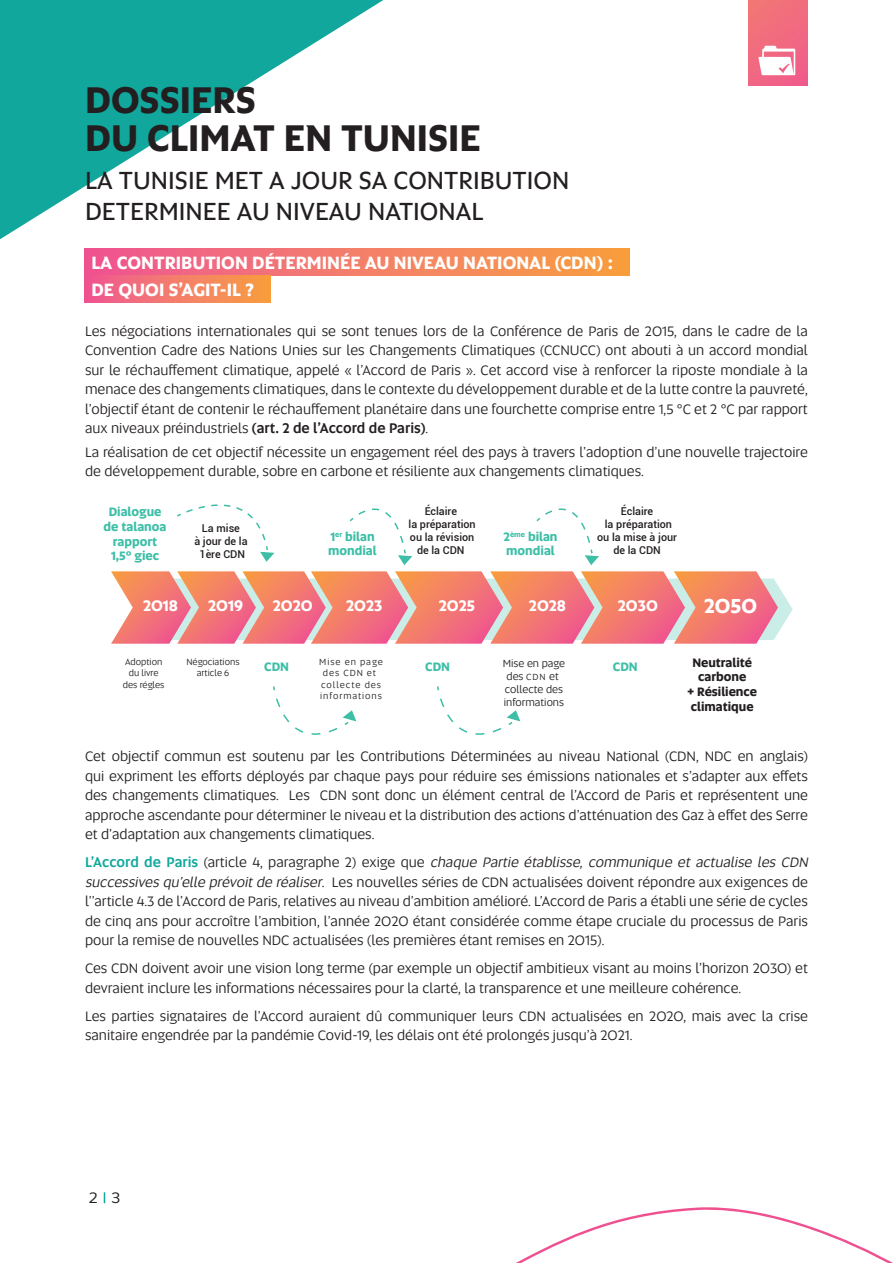
<style>
.page{position:relative;width:893px;height:1263px;background:#fff}
.page>*{position:absolute;margin:0;border:0;box-sizing:border-box;transform-origin:0 0}
.t1{font:700 37.5px "Altis";color:#231f20}
.t2{font:25.5px/30.6px "Altis";color:#231f20}
.t3{font:700 20.4px "Altis";color:#fff}
.t4{font:700 18px "Altis";color:#fff}
.t5{font:700 15.45px "Altis";color:#fff}
.t6{font:500 15px "Ko Ho";color:#231f20}
.t7{font:14.25px/19.5px "Altis";color:#231f20}
.t8{font:700 12.3px/14.9px "Altis";color:#3cbea7}
.t9{font:700 12.3px/14.9px "Altis";color:#231f20;text-align:center}
.t10{font:500 10.8px/12.9px "Roboto";color:#231f20;text-align:center}
.t11{font:10.8px/12.9px "Altis";color:#231f20}
.t12{font:9.3px/11.1px "Altis";color:#231f20;text-align:center}
.t13{font:9.3px/11.1px "Altis";letter-spacing:.1em;color:#231f20}
.s1{font-weight:500}
.s2{font-size:9.3px}
.s3{font-weight:500;color:#12a79d}
.s4{font-style:italic}
</style>
<div class="page">
<svg style="left:0;top:0;width:416px;height:252px"></svg>
<svg style="left:516px;top:1207px;width:374px;height:56px"></svg>
<div style="left:748px;top:0;width:60px;height:85px;background:linear-gradient(to right,#f1717a,#f16584)"></div>
<div style="left:85px;top:249px;width:544px;height:27px;background:linear-gradient(to right,#ef5794,#f8a140)"></div>
<div style="left:85px;top:276px;width:185px;height:27px;background:linear-gradient(to right,#ef5794,#f8a041)"></div>
<svg style="left:758px;top:46px;width:37px;height:29px"></svg>
<svg style="left:111px;top:571px;width:682px;height:73px;background:#ef8a82"></svg>
<svg style="left:273px;top:686px;width:83px;height:49px"></svg>
<svg style="left:177px;top:504px;width:97px;height:58px"></svg>
<svg style="left:349px;top:508px;width:63px;height:57px"></svg>
<svg style="left:536px;top:508px;width:63px;height:57px"></svg>
<svg style="left:437px;top:686px;width:83px;height:49px"></svg>
<p class="t1" style="left:85px;top:72px;width:172px">DOSSIERS</p>
<p class="t1" style="left:85px;top:110px;width:397px">DU CLIMAT EN TUNISIE</p>
<p class="t2" style="left:85px;top:164px;width:486px">LA TUNISIE MET A JOUR SA CONTRIBUTION<br>DETERMINEE AU NIVEAU NATIONAL</p>
<p class="t4" style="left:91px;top:249px;width:523px">LA CONTRIBUTION DÉTERMINÉE AU NIVEAU NATIONAL (CDN) :</p>
<p class="t4" style="left:91px;top:276px;width:164px">DE QUOI S’AGIT-IL ?</p>
<p class="t7" style="left:85px;top:320px;width:724px;text-align:justify">Les négociations internationales qui se sont tenues lors de la Conférence de Paris de 2015, dans le cadre de la Convention Cadre des Nations Unies sur les Changements Climatiques (CCNUCC) ont abouti à un accord mondial sur le réchauffement climatique, appelé « l’Accord de Paris ». Cet accord vise à renforcer la riposte mondiale à la menace des changements climatiques, dans le contexte du développement durable et de la lutte contre la pauvreté, l’objectif étant de contenir le réchauffement planétaire dans une fourchette comprise entre 1,5 °C et 2 °C par rapport aux niveaux préindustriels <span class="s1">(art. 2 de l’Accord de Paris)</span>.</p>
<p class="t7" style="left:85px;top:442px;width:724px">La réalisation de cet objectif nécessite un engagement réel des pays à travers l’adoption d’une nouvelle trajectoire de développement durable, sobre en carbone et résiliente aux changements climatiques.</p>
<p class="t8" style="left:104px;top:503px;width:64px;text-align:center">Dialogue de talanoa rapport<br>1,5° giec</p>
<p class="t5" style="left:143px;top:594px;width:37px">2018</p>
<p class="t10" style="left:194px;top:521px;width:55px">La mise<br>à jour de la<br>1ère CDN</p>
<p class="t5" style="left:208px;top:594px;width:36px">2019</p>
<p class="t10" style="left:409px;top:504px;width:69px">Éclaire<br>la préparation ou la révision de la CDN</p>
<p class="t10" style="left:597px;top:504px;width:81px">Éclaire<br>la préparation ou la mise à jour de la CDN</p>
<p class="t8" style="left:328px;top:528px;width:50px">1<sup>er</sup> bilan mondial</p>
<p class="t8" style="left:504px;top:528px;width:56px">2<sup>ème</sup> bilan mondial</p>
<p class="t5" style="left:273px;top:594px;width:41px">2020</p>
<p class="t5" style="left:346px;top:594px;width:38px">2023</p>
<p class="t5" style="left:439px;top:594px;width:38px">2025</p>
<p class="t5" style="left:529px;top:594px;width:39px">2028</p>
<p class="t5" style="left:618px;top:594px;width:41px">2030</p>
<p class="t3" style="left:704px;top:590px;width:54px">2050</p>
<p class="t12" style="left:123px;top:656px;width:43px">Adoption du livre des régles</p>
<p class="t12" style="left:186px;top:656px;width:55px">Négociations article 6</p>
<p class="t13" style="left:319px;top:656px;width:65px">Mise en page des CDN et collecte des informations</p>
<p class="t11" style="left:503px;top:656px;width:64px">Mise en page des <span class="s2">CDN</span> et collecte des informations</p>
<p class="t9" style="left:687px;top:654px;width:71px">Neutralité carbone<br>+ Résilience climatique</p>
<p class="t8" style="left:264px;top:659px;width:26px">CDN</p>
<p class="t8" style="left:425px;top:659px;width:26px">CDN</p>
<p class="t8" style="left:613px;top:659px;width:26px">CDN</p>
<p class="t7" style="left:85px;top:746px;width:724px;text-align:justify">Cet objectif commun est soutenu par les Contributions Déterminées au niveau National (CDN, NDC en anglais) qui expriment les efforts déployés par chaque pays pour réduire ses émissions nationales et s’adapter aux effets des changements climatiques. Les CDN sont donc un élément central de l’Accord de Paris et représentent une approche ascendante pour déterminer le niveau et la distribution des actions d’atténuation des Gaz à effet des Serre et d’adaptation aux changements climatiques.</p>
<p class="t7" style="left:85px;top:852px;width:728px"><span class="s3">L’Ac c o rd d e Pa r i s</span> (a rt i c le 4, p a ra g ra p h e 2) ex i ge q u e <span class="s4">chaque Partie établisse, communique et actualise les CDN successives qu’elle prévoitde réaliser</span>. Les nouvelles séries de CDN actualisées doivent répondre aux exigences de l’’article 4.3 de l’Accord de Paris, relatives au niveau d’ambition amélioré. L’Accord de Paris a établi une série de cycles de cinq ans pour accroître l’ambition, l’année 2020 étant considérée comme étape cruciale du processus de Paris pour la remise de nouvelles NDC actualisées (les premières étant remises en 2015).</p>
<p class="t7" style="left:85px;top:958px;width:724px">Ces CDN doivent avoir une vision long terme (par exemple un objectif ambitieux visant au moins l’horizon 2030) et devraient inclure les informations nécessaires pour la clarté, la transparence et une meilleure cohérence.</p>
<p class="t7" style="left:85px;top:1005px;width:724px">Les parties signataires de l’Accord auraient dû communiquer leurs CDN actualisées en 2020, mais avec la crise sanitaire engendrée par la pandémie Covid-19, les délais ont été prolongés jusqu’à 2021.</p>
<p class="t6" style="left:89px;top:1186px;width:10px">2</p>
<p class="t6" style="left:111px;top:1186px;width:11px">3</p>
</div>
